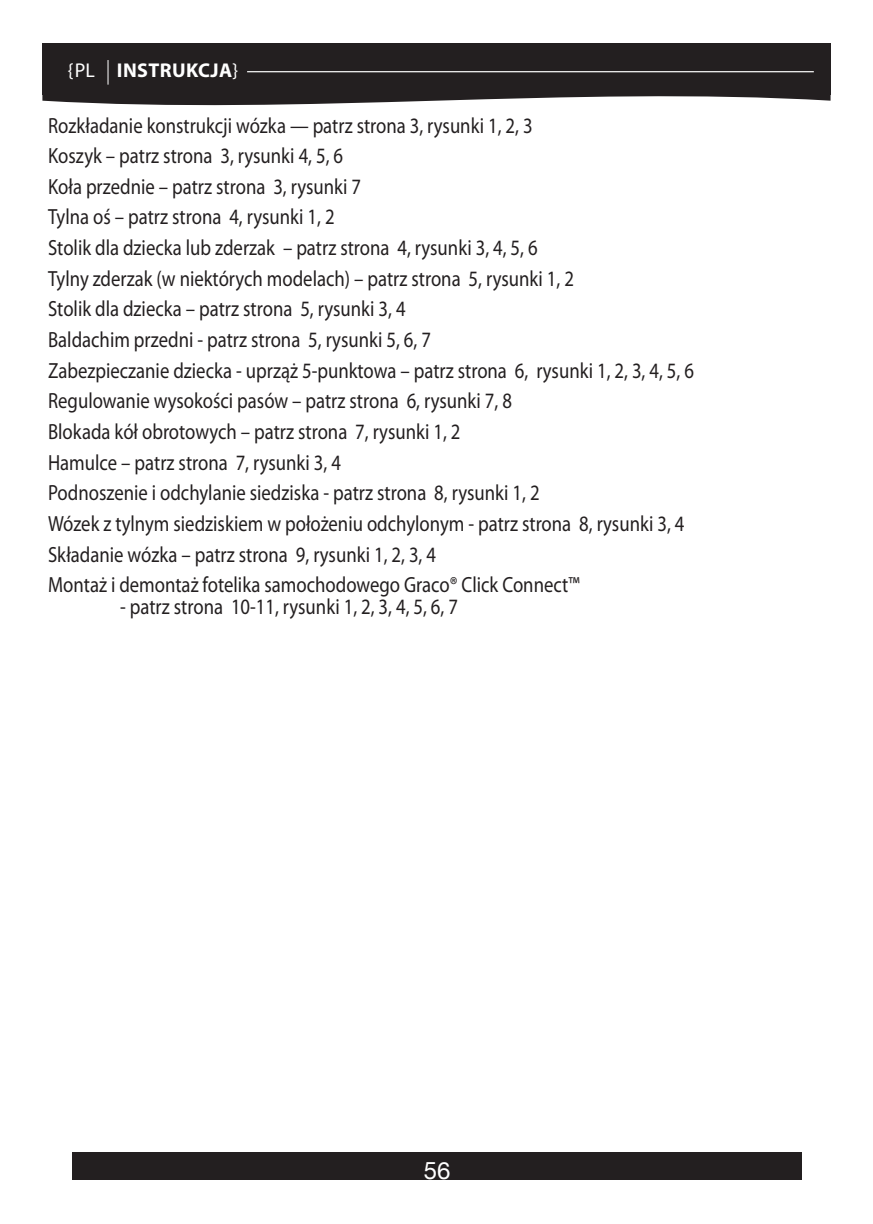
<style>
.page{position:relative;width:873px;height:1224px;background:#fff}
.page>*{position:absolute;margin:0;border:0;box-sizing:border-box;transform-origin:0 0}
.t1{font:24px "Helvetica Neue";color:#fff}
.t2{font:22px/30.6px "Myriad Pro";color:#231f20;scale:.85 1}
.t3{font:700 20px "Myriad Pro";letter-spacing:.02em;color:#fff}
.s1{font-weight:400}
</style>
<div class="page">
<div style="left:72px;top:1152px;width:730px;height:28px;background:#231f20"></div>
<svg style="left:42px;top:94px;width:788px;height:12px;fill:#231f20"></svg>
<div style="left:42px;top:43px;width:788px;height:51px;background:#231f20"></div>
<svg style="left:108px;top:60px;width:1px;height:25px"></svg>
<hr style="left:247px;top:71px;width:567px;height:1px;background:#fff">
<p class="t3" style="left:68px;top:57px;width:172px"><span class="s1">{PL</span> INSTRUKCJA<span class="s1">}</span></p>
<p class="t2" style="left:48px;top:109px;width:761px">Rozkładanie konstrukcji wózka — patrz strona 3, rysunki 1, 2, 3<br>Koszyk – patrz strona 3, rysunki 4, 5, 6<br>Koła przednie – patrz strona 3, rysunki 7<br>Tylna oś – patrz strona 4, rysunki 1, 2<br>Stolik dla dziecka lub zderzak – patrz strona 4, rysunki 3, 4, 5, 6<br>Tylny zderzak (w niektórych modelach) – patrz strona 5, rysunki 1, 2<br>Stolik dla dziecka – patrz strona 5, rysunki 3, 4<br>Baldachim przedni - patrz strona 5, rysunki 5, 6, 7<br>Zabezpieczanie dziecka - uprząż 5-punktowa – patrz strona 6, rysunki 1, 2, 3, 4, 5, 6<br>Regulowanie wysokości pasów – patrz strona 6, rysunki 7, 8<br>Blokada kół obrotowych – patrz strona 7, rysunki 1, 2<br>Hamulce – patrz strona 7, rysunki 3, 4<br>Podnoszenie i odchylanie siedziska - patrz strona 8, rysunki 1, 2<br>Wózek z tylnym siedziskiem w położeniu odchylonym - patrz strona 8, rysunki 3, 4<br>Składanie wózka – patrz strona 9, rysunki 1, 2, 3, 4<br>Montaż i demontaż fotelika samochodowego Graco® Click Connect™</p>
<p class="t2" style="left:120px;top:591px;width:399px">- patrz strona 10-11, rysunki 1, 2, 3, 4, 5, 6, 7</p>
<p class="t1" style="left:424px;top:1153px;width:28px">56</p>
</div>
